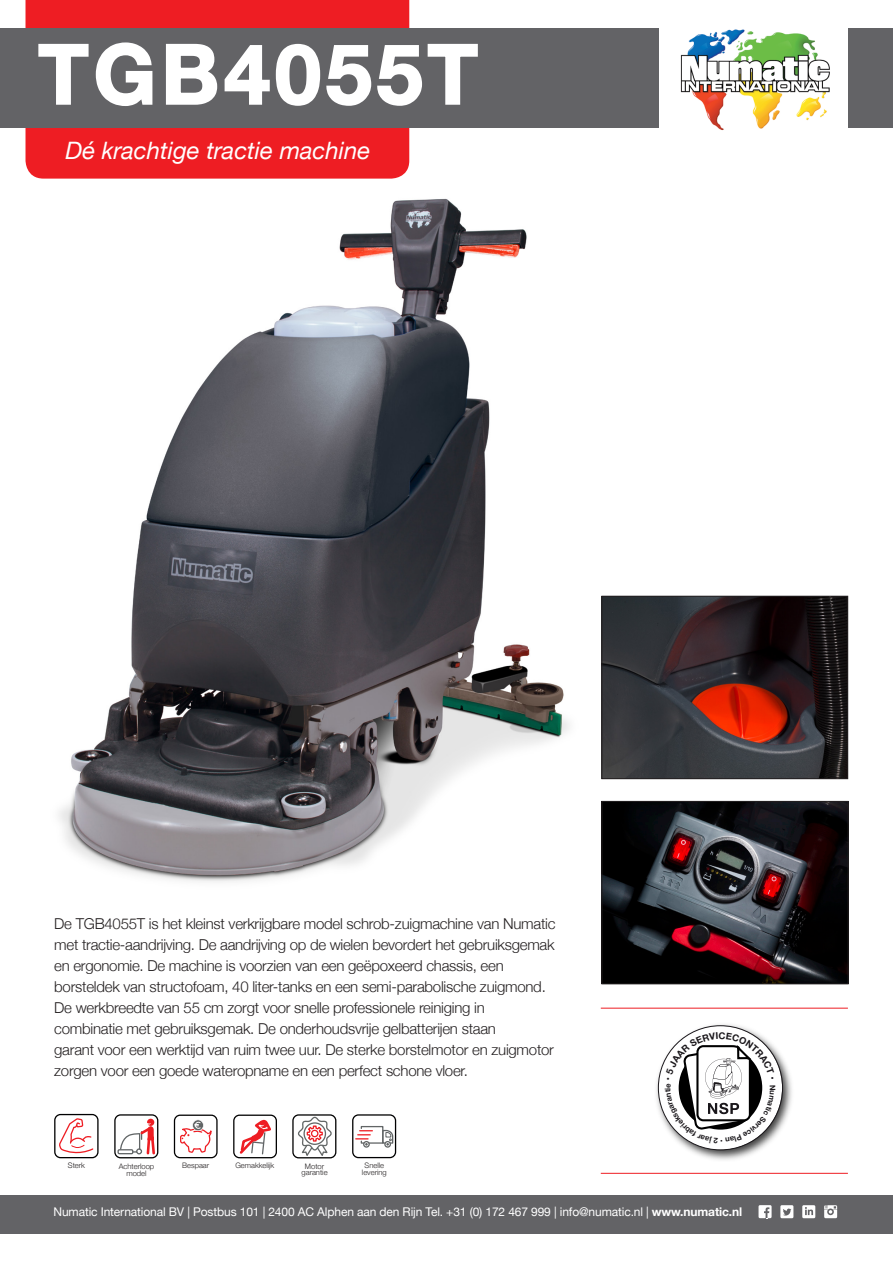
<style>
.page{position:relative;width:893px;height:1263px;background:#fff}
.page>*{position:absolute;margin:0;border:0;box-sizing:border-box;transform-origin:0 0}
.t1{font:700 82.5px "Helvetica Neue";letter-spacing:.06em;color:#fff}
.t2{font:italic 24px "Helvetica Neue";color:#fff}
.t3{font:300 15px/21px "Helvetica Neue";letter-spacing:-.015em;color:#231f20}
.t4{font:12px "Helvetica Neue";letter-spacing:-.01em;color:#fff}
.t5{font:300 7.65px/6.9px "Helvetica Neue";color:#231f20;text-align:center}
.t6{font:700 7.65px "Helvetica Neue";color:#1a171b}
.t7{font:300 7.5px/6.9px "Helvetica Neue";color:#231f20;text-align:center}
.s1{font-weight:700}
</style>
<div class="page">
<div style="left:26px;top:0;width:383px;height:179px;background:#ee1d23"></div>
<div style="left:0;top:28px;width:893px;height:100px;background:#636366"></div>
<div style="left:0;top:1195px;width:893px;height:38px;background:#636366"></div>
<img style="left:604px;top:598px;width:242px;height:179px">
<div style="left:602px;top:596px;width:246px;height:183px;border:1px solid #231f20"></div>
<svg style="left:38px;top:42px;width:115px;height:64px"></svg>
<svg style="left:165px;top:43px;width:53px;height:62px"></svg>
<svg style="left:224px;top:43px;width:254px;height:63px"></svg>
<img style="left:58px;top:198px;width:512px;height:684px">
<img style="left:604px;top:803px;width:242px;height:179px">
<div style="left:602px;top:801px;width:246px;height:183px;border:1px solid #231f20"></div>
<hr style="left:601px;top:1008px;width:247px;height:1px;background:#ee1d23">
<hr style="left:601px;top:1173px;width:247px;height:1px;background:#ee1d23">
<img style="left:656px;top:1024px;width:136px;height:136px">
<svg style="left:658px;top:1026px;width:124px;height:124px"></svg>
<svg style="left:780px;top:1205px;width:13px;height:13px"></svg>
<svg style="left:758px;top:1205px;width:14px;height:14px"></svg>
<svg style="left:802px;top:1205px;width:13px;height:13px"></svg>
<svg style="left:824px;top:1205px;width:13px;height:13px"></svg>
<div style="left:660px;top:0;width:188px;height:189px;background:#fff"></div>
<img style="left:680px;top:29px;width:150px;height:102px">
<div style="left:352px;top:1114px;width:44px;height:44px;border:1px solid #000001;border-radius:6px"></div>
<div style="left:363px;top:1141px;width:7px;height:7px;border:1px solid #616566;border-radius:50%"></div>
<div style="left:384px;top:1141px;width:7px;height:7px;border:1px solid #616566;border-radius:50%"></div>
<svg style="left:356px;top:1126px;width:38px;height:19px"></svg>
<div style="left:54px;top:1114px;width:45px;height:44px;border:1px solid #000001;border-radius:6px"></div>
<svg style="left:59px;top:1118px;width:35px;height:36px"></svg>
<div style="left:114px;top:1114px;width:44px;height:44px;border:1px solid #000001;border-radius:6px"></div>
<div style="left:117px;top:1149px;width:16px;height:5px;border:1px solid #616566"></div>
<svg style="left:119px;top:1119px;width:38px;height:37px"></svg>
<div style="left:174px;top:1114px;width:44px;height:44px;border:1px solid #000001;border-radius:6px"></div>
<svg style="left:179px;top:1119px;width:33px;height:40px"></svg>
<div style="left:233px;top:1114px;width:44px;height:44px;border:1px solid #000001;border-radius:6px"></div>
<svg style="left:239px;top:1119px;width:35px;height:37px"></svg>
<div style="left:292px;top:1114px;width:44px;height:44px;border:1px solid #000001;border-radius:6px"></div>
<svg style="left:297px;top:1116px;width:35px;height:42px"></svg>
<svg style="left:665px;top:1032px;width:110px;height:112px"></svg>
<p class="t1" style="left:38px;top:10px;width:441px">TGB4055T</p>
<p class="t2" style="left:65px;top:133px;width:306px">Dé krachtige tractie machine</p>
<p class="t3" style="left:54px;top:912px;width:503px;text-align:justify">De TGB4055T is het kleinst verkrijgbare model schrob-zuigmachine van Numatic met tractie-aandrijving. De aandrijving op de wielen bevordert het gebruiksgemak en ergonomie. De machine is voorzien van een geëpoxeerd chassis, een</p>
<p class="t3" style="left:54px;top:975px;width:493px">borsteldek van structofoam, 40 liter-tanks en een semi-parabolische zuigmond.<br>De werkbreedte van 55 cm zorgt voor snelle professionele reiniging in</p>
<p class="t3" style="left:54px;top:1017px;width:443px">combinatie met gebruiksgemak. De onderhoudsvrije gelbatterijen staan</p>
<p class="t3" style="left:54px;top:1038px;width:501px">garant voor een werktijd van ruim twee uur. De sterke borstelmotor en zuigmotor zorgen voor een goede wateropname en een perfect schone vloer.</p>
<p class="t5" style="left:68px;top:1161px;width:19px">Sterk</p>
<p class="t7" style="left:119px;top:1162px;width:37px">Achterloop model</p>
<p class="t7" style="left:182px;top:1161px;width:28px">Bespaar</p>
<p class="t7" style="left:235px;top:1161px;width:41px">Gemakkelijk</p>
<p class="t5" style="left:302px;top:1162px;width:28px">Motor garantie</p>
<p class="t7" style="left:362px;top:1162px;width:26px">Snelle levering</p>
<p class="t6" style="left:662px;top:1089px;width:3px;rotate:-90deg">i</p>
<p class="t4" style="left:54px;top:1203px;width:690px">Numatic International BV | Postbus 101 | 2400 AC Alphen aan den Rijn Tel. +31 (0) 172 467 999 | info@numatic.nl | <span class="s1">www.numatic.nl</span></p>
</div>
